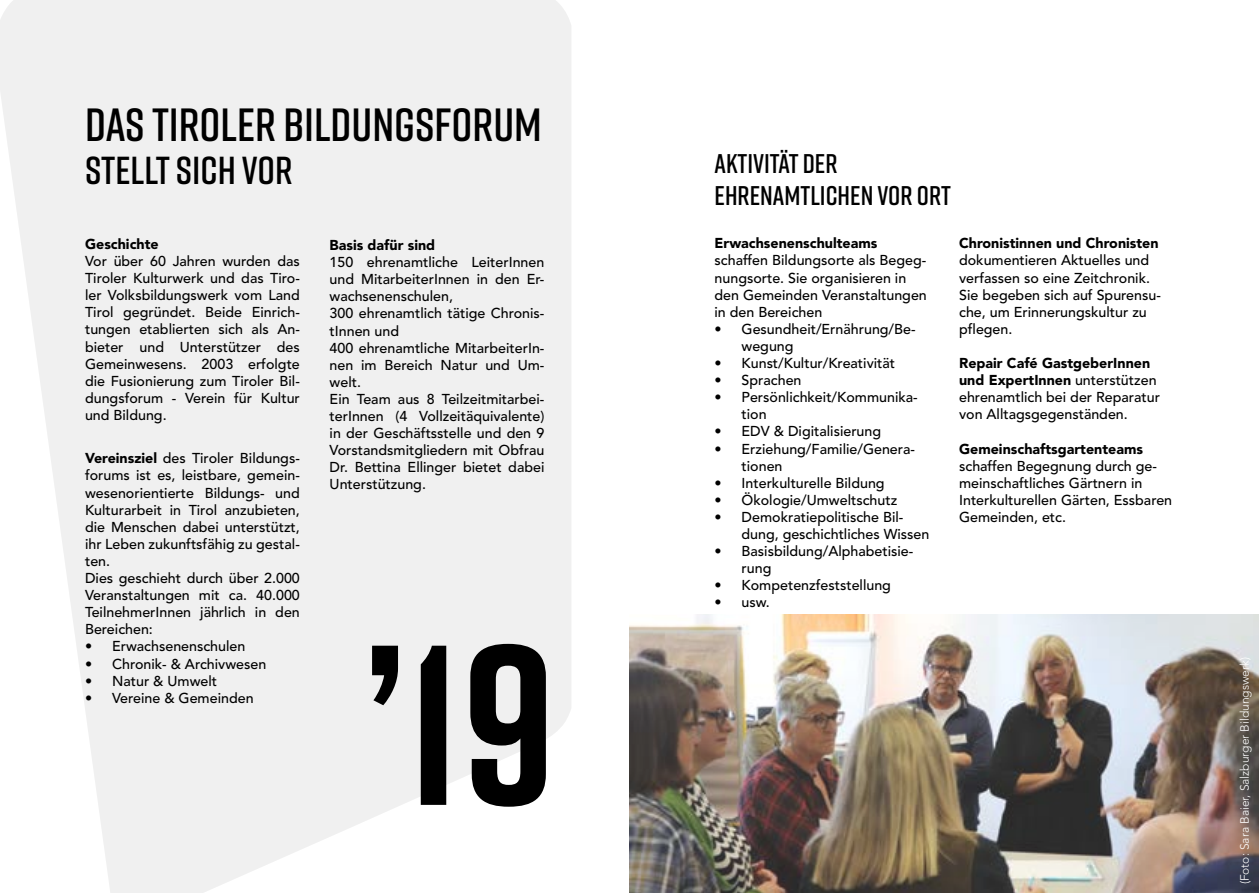
<style>
.page{position:relative;width:1259px;height:893px;background:#fff}
.page>*{position:absolute;margin:0;border:0;box-sizing:border-box;transform-origin:0 0}
.t1{font:700 227.4px "Rift";color:#000}
.t2{font:600 46.5px "Rift";color:#000}
.t3{font:600 39px "Rift";color:#000}
.t4{font:600 27px/32.4px "Rift";color:#000}
.t5{font:500 14.25px/17.1px "Avenir LT Std";color:#000}
.t6{font:900 14.25px "Avenir LT Std";color:#000}
.t7{font:300 12px "Avenir LT Std";color:#fff}
.s1{font-weight:900}
</style>
<div class="page">
<svg style="left:0;top:0;width:571px;height:893px;fill:#f0f0f0"></svg>
<img style="left:629px;top:614px;width:630px;height:279px">
<h2 class="t2" style="left:85px;top:91px;width:458px">DAS TIROLER BILDUNGSFORUM</h2>
<h3 class="t3" style="left:85px;top:143px;width:209px">STELLT SICH VOR</h3>
<p class="t6" style="left:85px;top:235px;width:75px">Geschichte</p>
<p class="t5" style="left:85px;top:253px;width:216px;text-align:justify">Vor über 60 Jahren wurden das Tiroler Kulturwerk und das Tiro&shy;ler Volksbildungswerk vom Land Tirol gegründet. Beide Einrich&shy;tungen etablierten sich als An&shy;bieter und Unterstützer des Gemeinwesens. 2003 erfolgte die Fusionierung zum Tiroler Bil&shy;dungsforum - Verein für Kultur und Bildung.</p>
<p class="t5" style="left:85px;top:450px;width:216px"><span class="s1">Vereinsziel</span> des Tiroler Bildungs&shy;forums ist es, leistbare, gemein&shy;wesenorientierte Bildungs- und<br>Kulturarbeit in Tirol anzubieten, die Menschen dabei unterstützt, ihr Leben zukunftsfähig zu gestal&shy;ten.<br>Dies geschieht durch über 2.000<br>Veranstaltungen mit ca. 40.000<br>TeilnehmerInnen jährlich in den<br>Bereichen:</p>
<p class="t5" style="left:85px;top:638px;width:162px">• Erwachsenenschulen</p>
<p class="t5" style="left:85px;top:655px;width:183px">• Chronik- &amp; Archivwesen</p>
<p class="t5" style="left:85px;top:672px;width:134px">• Natur &amp; Umwelt</p>
<p class="t5" style="left:85px;top:689px;width:170px">• Vereine &amp; Gemeinden</p>
<p class="t6" style="left:330px;top:236px;width:107px">Basis dafür sind</p>
<p class="t5" style="left:330px;top:254px;width:216px">150 ehrenamtliche LeiterInnen und MitarbeiterInnen in den Er&shy;wachsenenschulen,<br>300 ehrenamtlich tätige Chronis&shy;tInnen und<br>400 ehrenamtliche MitarbeiterIn&shy;nen im Bereich Natur und Um&shy;welt.<br>Ein Team aus 8 Teilzeitmitarbei&shy;terInnen (4 Vollzeitäquivalente) in der Geschäftsstelle und den 9<br>Vorstandsmitgliedern mit Obfrau<br>Dr. Bettina Ellinger bietet dabei<br>Unterstützung.</p>
<h1 class="t1" style="left:363px;top:562px;width:195px">’19</h1>
<h3 class="t4" style="left:714px;top:146px;width:238px">AKTIVITÄT DER<br>EHRENAMTLICHEN VOR ORT</h3>
<p class="t6" style="left:714px;top:235px;width:164px">Erwachsenenschulteams</p>
<p class="t5" style="left:714px;top:252px;width:214px">schaffen Bildungsorte als Begeg&shy;nungsorte. Sie organisieren in den Gemeinden Veranstaltungen in den Bereichen</p>
<p class="t5" style="left:741px;top:321px;width:175px;text-indent:-27px">• Gesundheit/Ernährung/Be&shy;wegung</p>
<p class="t5" style="left:714px;top:355px;width:182px">• Kunst/Kultur/Kreativität</p>
<p class="t5" style="left:714px;top:372px;width:88px">• Sprachen</p>
<p class="t5" style="left:741px;top:389px;width:178px;text-indent:-27px">• Persönlichkeit/Kommunika&shy;tion</p>
<p class="t5" style="left:714px;top:423px;width:168px">• EDV &amp; Digitalisierung</p>
<p class="t5" style="left:741px;top:440px;width:175px;text-indent:-27px">• Erziehung/Familie/Genera&shy;tionen</p>
<p class="t5" style="left:714px;top:475px;width:172px">• Interkulturelle Bildung</p>
<p class="t5" style="left:714px;top:492px;width:184px">• Ökologie/Umweltschutz</p>
<p class="t5" style="left:741px;top:509px;width:189px;text-indent:-27px">• Demokratiepolitische Bil&shy;dung, geschichtliches Wissen</p>
<p class="t5" style="left:741px;top:543px;width:173px;text-indent:-27px">• Basisbildung/Alphabetisie&shy;rung</p>
<p class="t5" style="left:714px;top:577px;width:178px">• Kompetenzfeststellung</p>
<p class="t5" style="left:714px;top:594px;width:57px">• usw.</p>
<p class="t6" style="left:959px;top:235px;width:201px">Chronistinnen und Chronisten</p>
<p class="t5" style="left:959px;top:252px;width:203px">dokumentieren Aktuelles und verfassen so eine Zeitchronik.<br>Sie begeben sich auf Spurensu&shy;che, um Erinnerungskultur zu pflegen.</p>
<p class="t5" style="left:959px;top:355px;width:202px"><span class="s1">Repair Café GastgeberInnen und ExpertInnen</span> unterstützen ehrenamtlich bei der Reparatur von Alltagsgegenständen.</p>
<p class="t6" style="left:959px;top:440px;width:185px">Gemeinschaftsgartenteams</p>
<p class="t5" style="left:959px;top:457px;width:214px">schaffen Begegnung durch ge&shy;meinschaftliches Gärtnern in<br>Interkulturellen Gärten, Essbaren<br>Gemeinden, etc.</p>
<p class="t7" style="left:1237px;top:884px;width:229px;rotate:-90deg">(Foto: Sara Baier, Salzburger Bildungswerk)</p>
</div>
